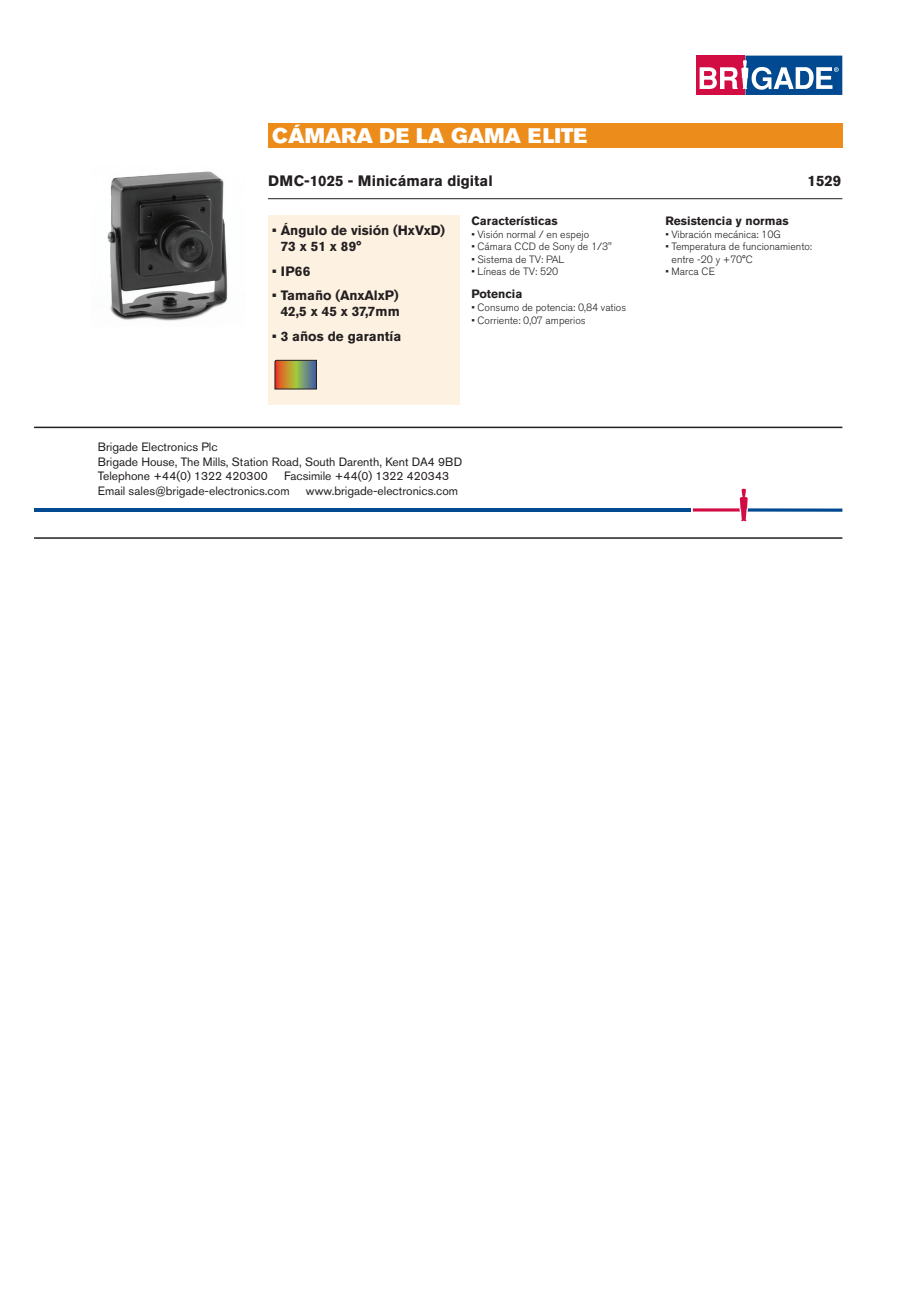
<style>
.page{position:relative;width:919px;height:1289px;background:#fff}
.page>*{position:absolute;margin:0;border:0;box-sizing:border-box;transform-origin:0 0}
.t1{font:21px "Akzidenz Grotesk BE Super";color:#fff}
.t2{font:700 15px "Akzidenz Grotesk BE";color:#231f20}
.t3{font:700 13.5px/16.2px "Akzidenz Grotesk BE";color:#231f20}
.t4{font:12px/14.4px "Akzidenz Grotesk BE";color:#231f20}
.t5{font:700 12px "Akzidenz Grotesk BE";color:#231f20}
.t6{font:300 10.5px/12.6px "Akzidenz Grotesk BE";color:#231f20}
</style>
<div class="page">
<svg style="left:696px;top:55px;width:147px;height:40px"></svg>
<div style="left:695px;top:56px;width:49px;height:39px;background:#d20d44"></div>
<div style="left:745px;top:56px;width:97px;height:39px;background:#014990"></div>
<svg style="left:699px;top:60px;width:139px;height:30px"></svg>
<hr style="left:34px;top:508px;width:656px;height:3px;background:#014990">
<svg style="left:692px;top:488px;width:150px;height:33px"></svg>
<hr style="left:34px;top:537px;width:808px;height:2px;background:#231f20">
<hr style="left:34px;top:426px;width:808px;height:2px;background:#231f20">
<hr style="left:268px;top:198px;width:574px;height:1px;background:#231f20">
<div style="left:268px;top:216px;width:191px;height:189px;background:#fdf1e2"></div>
<svg style="left:274px;top:359px;width:43px;height:31px"></svg>
<div style="left:268px;top:123px;width:574px;height:24px;background:#eb8c1b"></div>
<img style="left:107px;top:171px;width:121px;height:150px">
<h1 class="t1" style="left:272px;top:123px;width:316px">CÁMARA DE LA GAMA ELITE</h1>
<h2 class="t2" style="left:268px;top:172px;width:226px">DMC-1025 - Minicámara digital</h2>
<h2 class="t2" style="left:807px;top:172px;width:35px">1529</h2>
<p class="t5" style="left:471px;top:214px;width:88px">Características</p>
<p class="t6" style="left:471px;top:228px;width:119px">• Visión normal / en espejo</p>
<p class="t6" style="left:471px;top:240px;width:142px">• Cámara CCD de Sony de 1/3"</p>
<p class="t6" style="left:471px;top:253px;width:95px">• Sistema de TV: PAL</p>
<p class="t6" style="left:471px;top:266px;width:88px">• Líneas de TV: 520</p>
<p class="t5" style="left:471px;top:287px;width:52px">Potencia</p>
<p class="t6" style="left:471px;top:301px;width:156px">• Consumo de potencia: 0,84 vatios</p>
<p class="t6" style="left:471px;top:314px;width:116px">• Corriente: 0,07 amperios</p>
<p class="t5" style="left:665px;top:214px;width:125px">Resistencia y normas</p>
<p class="t6" style="left:665px;top:228px;width:117px">• Vibración mecánica: 10G</p>
<p class="t6" style="left:671px;top:240px;width:142px;text-indent:-6px">• Temperatura de funcionamiento: entre -20 y +70°C</p>
<p class="t6" style="left:665px;top:266px;width:51px">• Marca CE</p>
<p class="t3" style="left:281px;top:222px;width:166px;text-indent:-8px">• Ángulo de visión (HxVxD)<br>73 x 51 x 89°</p>
<p class="t3" style="left:272px;top:263px;width:39px">• IP66</p>
<p class="t3" style="left:272px;top:287px;width:129px;text-align:right">• Tamaño (AnxAlxP)<br>42,5 x 45 x 37,7mm</p>
<p class="t3" style="left:272px;top:328px;width:131px">• 3 años de garantía</p>
<p class="t4" style="left:98px;top:440px;width:366px">Brigade Electronics Plc<br>Brigade House, The Mills, Station Road, South Darenth, Kent DA4 9BD<br>Telephone +44(0) 1322 420300</p>
<p class="t4" style="left:98px;top:468px;width:353px;text-indent:186px">Facsimile +44(0) 1322 420343<br>Email sales@brigade-electronics.com</p>
<p class="t4" style="left:306px;top:483px;width:154px">www.brigade-electronics.com</p>
</div>
